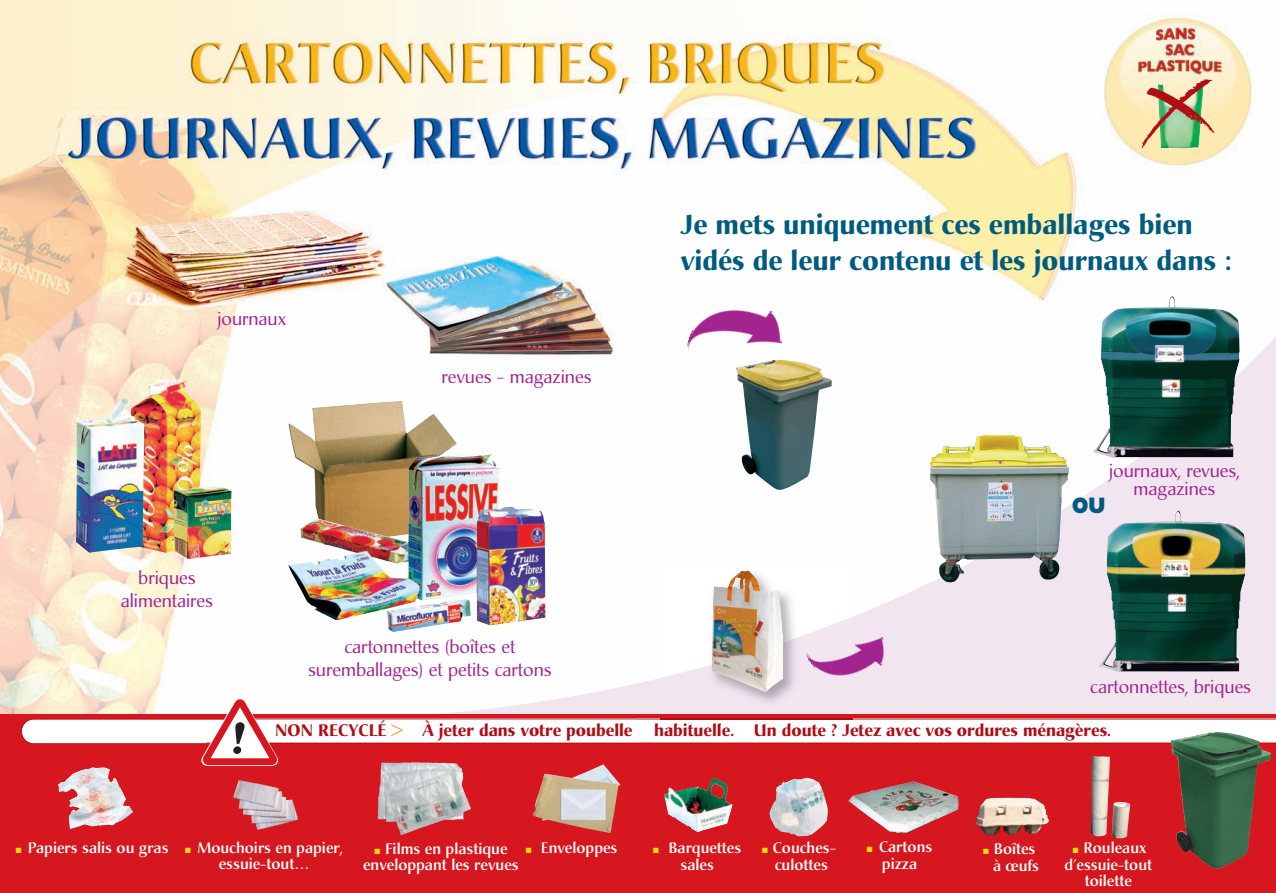
<style>
.page{position:relative;width:1276px;height:893px;background:#fff}
.page>*{position:absolute;margin:0;border:0;box-sizing:border-box;transform-origin:0 0}
.t1{font:700 27px/36px "Christiana";color:#005b7f}
.t2{font:800 22.5px "Gill Sans";color:#005b7f;scale:.9 1}
.t3{font:18px/22.8px "Christiana";color:#a2238e;text-align:center}
.t4{font:700 16.5px "Christiana";color:#b00d15}
.t5{font:500 15px/16.5px "Christiana";color:#fff;text-align:center}
.s1{color:#f7931d}
.s2{color:#ffdc01}
</style>
<div class="page">
<img style="left:648px;top:16px;width:604px;height:286px">
<svg style="left:638px;top:331px;width:638px;height:383px"></svg>
<div style="left:638px;top:714px;width:638px;height:179px;background:#d7171f"></div>
<div style="left:638px;top:719px;width:638px;height:24px;background:#fff"></div>
<hr style="left:638px;top:719px;width:638px;height:1px;background:#b00d15">
<img style="left:1139px;top:77px;width:78px;height:74px">
<hr style="left:638px;top:743px;width:638px;height:1px;background:#b00d15">
<img style="left:1228px;top:744px;width:43px;height:120px">
<img style="left:1093px;top:296px;width:146px;height:162px">
<img style="left:1099px;top:510px;width:146px;height:162px">
<img style="left:660px;top:562px;width:192px;height:55px">
<img style="left:660px;top:617px;width:192px;height:107px">
<img style="left:660px;top:723px;width:70px;height:1px">
<img style="left:660px;top:719px;width:192px;height:1px">
<img style="left:711px;top:571px;width:70px;height:100px">
<img style="left:806px;top:613px;width:88px;height:83px">
<img style="left:736px;top:360px;width:96px;height:131px">
<img style="left:687px;top:288px;width:102px;height:89px">
<img style="left:930px;top:435px;width:139px;height:148px">
<img style="left:1091px;top:756px;width:39px;height:82px">
<img style="left:975px;top:797px;width:74px;height:38px">
<img style="left:788px;top:777px;width:40px;height:60px">
<img style="left:848px;top:781px;width:110px;height:52px">
<img style="left:0;top:0;width:637px;height:683px">
<svg style="left:0;top:769px;width:638px;height:124px;background:#d53036"></svg>
<img style="left:131px;top:379px;width:70px;height:174px">
<img style="left:174px;top:485px;width:57px;height:74px">
<img style="left:402px;top:401px;width:17px;height:32px">
<img style="left:489px;top:454px;width:54px;height:62px">
<img style="left:664px;top:778px;width:69px;height:54px">
<img style="left:58px;top:769px;width:68px;height:37px">
<img style="left:457px;top:769px;width:14px;height:46px">
<img style="left:533px;top:792px;width:6px;height:24px">
<img style="left:239px;top:780px;width:43px;height:12px">
<svg style="left:0;top:683px;width:638px;height:86px"></svg>
<img style="left:76px;top:398px;width:68px;height:155px">
<p class="t3" style="left:217px;top:309px;width:70px">journaux</p>
<p class="t3" style="left:441px;top:367px;width:151px">revues - magazines</p>
<h1 class="t1" style="left:680px;top:209px;width:552px">Je mets uniquement ces emballages bien vidés de leur contenu et les journaux dans :</h1>
<p class="t3" style="left:121px;top:568px;width:94px">briques alimentaires</p>
<p class="t3" style="left:1109px;top:464px;width:132px;line-height:18px">journaux, revues, magazines</p>
<h2 class="t2" style="left:1071px;top:498px;width:39px">OU</h2>
<p class="t3" style="left:308px;top:637px;width:245px">cartonnettes (boîtes et suremballages) et petits cartons</p>
<p class="t4" style="left:275px;top:723px;width:359px">NON RECYCLÉ <span class="s1">&gt;</span> À jeter dans votre poubelle</p>
<p class="t3" style="left:1090px;top:677px;width:162px">cartonnettes, briques</p>
<p class="t4" style="left:654px;top:723px;width:458px">habituelle. Un doute ? Jetez avec vos ordures ménagères.</p>
<p class="t5" style="left:16px;top:841px;width:154px"><span class="s2">■</span> Papiers salis ou gras</p>
<p class="t5" style="left:185px;top:841px;width:159px"><span class="s2">■</span> Mouchoirs en papier,</p>
<p class="t5" style="left:526px;top:841px;width:93px"><span class="s2">■</span> Enveloppes</p>
<p class="t5" style="left:219px;top:857px;width:92px">essuie-tout…</p>
<p class="t5" style="left:363px;top:842px;width:157px"><span class="s2">■</span> Films en plastique enveloppant les revues</p>
<p class="t5" style="left:653px;top:841px;width:90px"><span class="s2">■</span> Barquettes sales</p>
<p class="t5" style="left:762px;top:841px;width:75px"><span class="s2">■</span> Couches&shy;culottes</p>
<p class="t5" style="left:867px;top:840px;width:67px"><span class="s2">■</span> Cartons pizza</p>
<p class="t5" style="left:983px;top:842px;width:57px;text-align:right"><span class="s2">■</span> Boîtes à œufs</p>
<p class="t5" style="left:1064px;top:841px;width:89px"><span class="s2">■</span> Rouleaux d’essuie-tout toilette</p>
</div>
